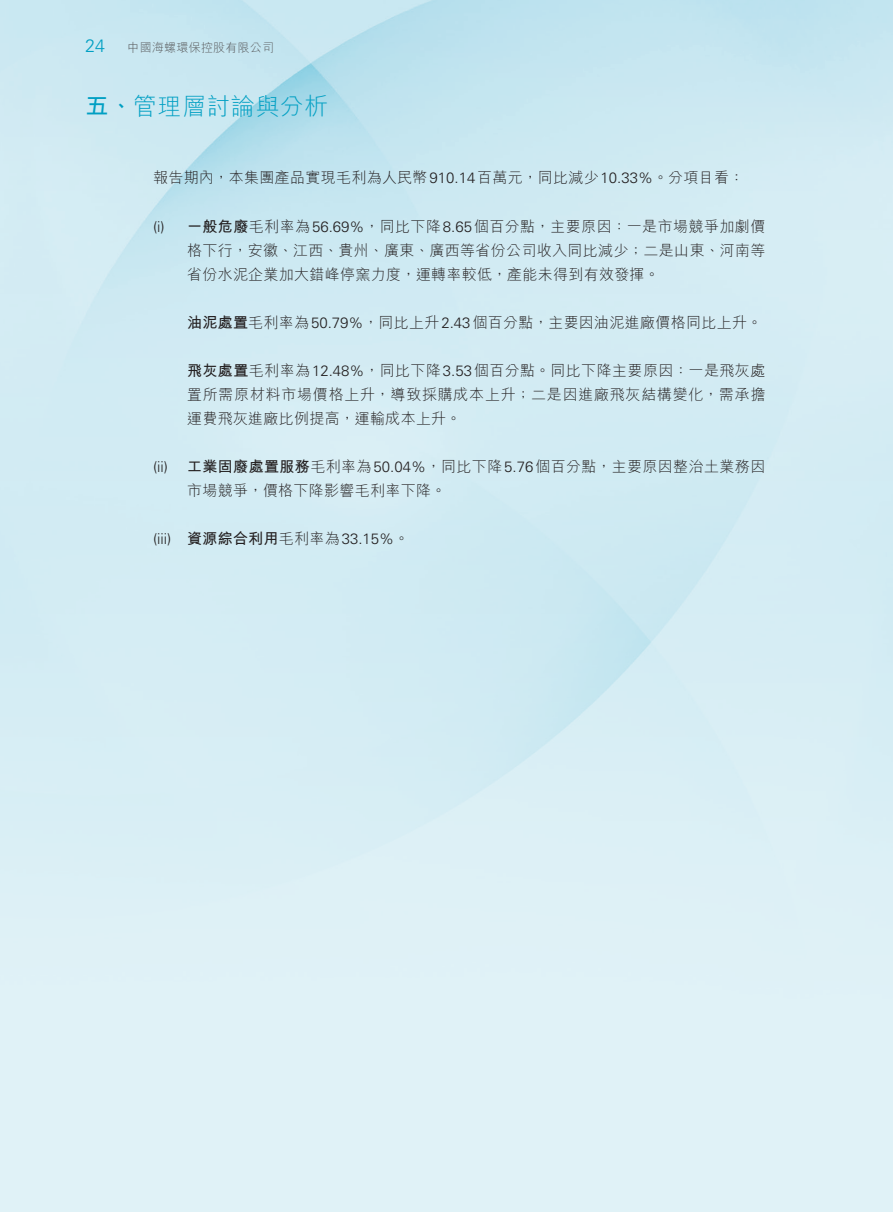
<style>
.page{position:relative;width:893px;height:1212px;background:#fff}
.page>*{position:absolute;margin:0;border:0;box-sizing:border-box;transform-origin:0 0}
.t1{font:300 24px "M Hei HK";letter-spacing:.02em;color:#009fc3}
.t2{font:300 18px "Univers LT Std";color:#009fc3}
._00_txt{font:300 15px/24px "M Hei HK";letter-spacing:.02em;color:#231f20;text-align:justify}
._00_txt-2{font:300 15px "Univers LT Std";color:#231f20}
.t3{font:300 12px "M Hei HK";letter-spacing:.02em;color:#57585a}
.s1{font-weight:700}
.s2{font-family:"Univers LT Std"}
.s3{font-family:"M Hei HK";font-weight:700}
.s4{font-family:"M Hei HK"}
</style>
<div class="page">
<p class="t2" style="left:85px;top:35px;width:22px">24</p>
<p class="t3" style="left:128px;top:41px;width:148px">中國海螺環保控股有限公司</p>
<h1 class="t1" style="left:85px;top:94px;width:245px"><span class="s1">五、</span>管理層討論與分析</h1>
<p class="_00_txt" style="left:153px;top:166px;width:592px">報告期內，本集團產品實現毛利為人民幣<span class="s2">910.14</span>百萬元，同比減少<span class="s2">10.33%</span>。分項目看：</p>
<p class="_00_txt" style="left:187px;top:214px;width:580px;text-indent:-34px"><span class="s2">(i)</span> <span class="s1">一般危廢</span>毛利率為<span class="s2">56.69%</span>，同比下降<span class="s2">8.65</span>個百分點，主要原因：一是市場競爭加劇價格下行，安徽、江西、貴州、廣東、廣西等省份公司收入同比減少；二是山東、河南等省份水泥企業加大錯峰停窯力度，運轉率較低，產能未得到有效發揮。</p>
<p class="_00_txt" style="left:187px;top:310px;width:576px"><span class="s1">油泥處置</span>毛利率為<span class="s2">50.79%</span>，同比上升<span class="s2">2.43</span>個百分點，主要因油泥進廠價格同比上升。</p>
<p class="_00_txt" style="left:187px;top:358px;width:580px"><span class="s1">飛灰處置</span>毛利率為<span class="s2">12.48%</span>，同比下降<span class="s2">3.53</span>個百分點。同比下降主要原因：一是飛灰處置所需原材料市場價格上升，導致採購成本上升；二是因進廠飛灰結構變化，需承擔運費飛灰進廠比例提高，運輸成本上升。</p>
<p class="_00_txt-2" style="left:153px;top:457px;width:16px">(ii)</p>
<p class="_00_txt" style="left:187px;top:454px;width:580px"><span class="s1">工業固廢處置服務</span>毛利率為<span class="s2">50.04%</span>，同比下降<span class="s2">5.76</span>個百分點，主要原因整治土業務因市場競爭，價格下降影響毛利率下降。</p>
<p class="_00_txt-2" style="left:153px;top:529px;width:258px">(iii) <span class="s3">資源綜合利用</span><span class="s4">毛利率為</span>33.15%<span class="s4">。</span></p>
</div>
